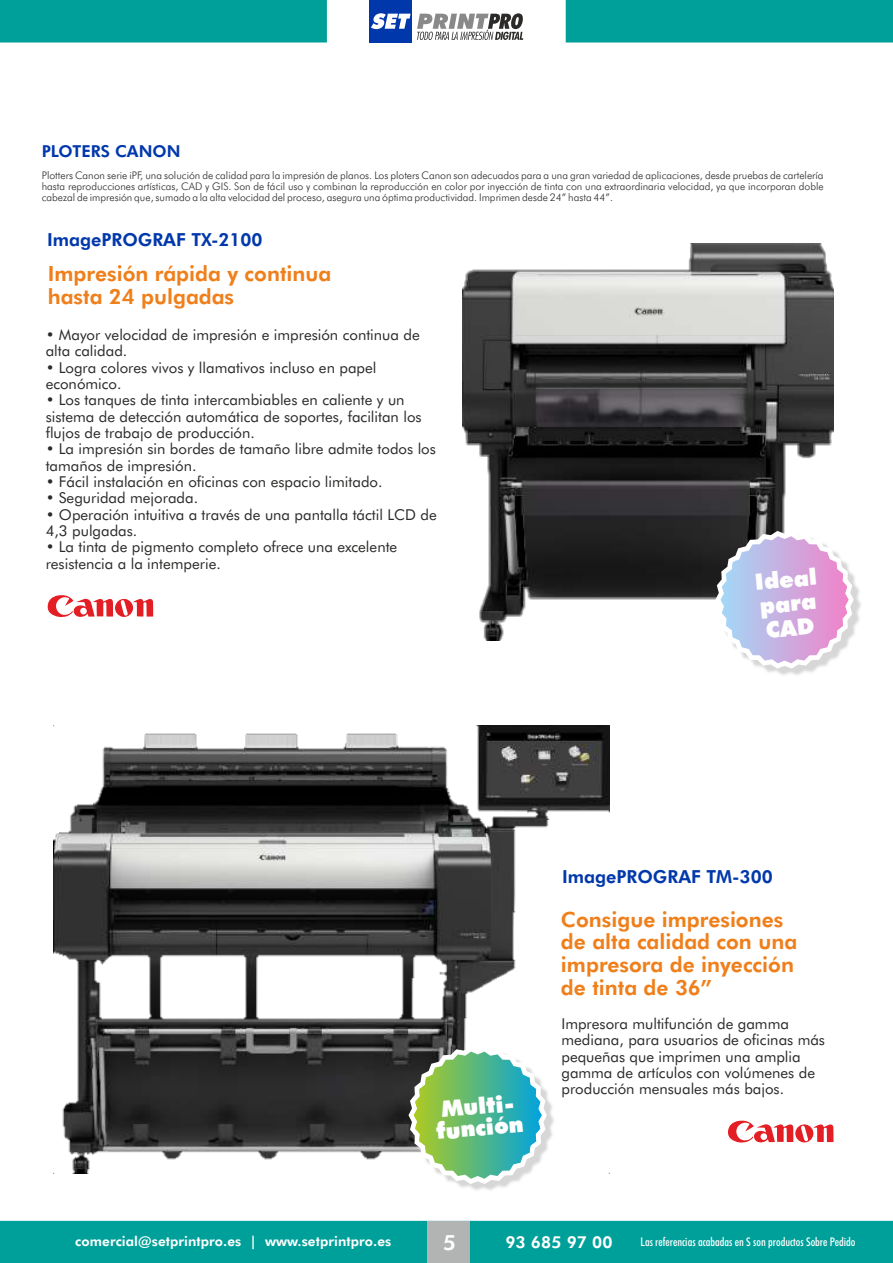
<style>
.page{position:relative;width:893px;height:1263px;background:#fff}
.page>*{position:absolute;margin:0;border:0;box-sizing:border-box;transform-origin:0 0}
.t1{font:900 22.5px/24.3px "Futura BT";color:#fefefe}
.t2{font:800 21px/22.6px "Futura BT";color:#ef7f1a}
.t3{font:800 21px "Futura BT";color:#fefefe}
.t4{font:800 18px "Futura BT";color:#0038ac}
.t5{font:800 16.5px "Futura BT";color:#0038ac}
.t6{font:800 16.5px "Futura BT";letter-spacing:.005em;color:#fefefe}
.t7{font:15px/16.4px "Futura BT";color:#2b2a29}
.t8{font:800 13.5px "Futura BT";letter-spacing:.01em;color:#fefefe}
.t9{font:500 condensed 12px "Futura BT";color:#fefefe}
.t10{font:300 10.5px/11.2px "Futura BT";color:#2b2a29;text-align:justify}
</style>
<div class="page">
<div style="left:0;top:1221px;width:893px;height:42px;background:#00a09a"></div>
<div style="left:427px;top:1221px;width:43px;height:42px;background:#b2b3b3"></div>
<svg style="left:0;top:0;width:893px;height:43px"></svg>
<img style="left:53px;top:725px;width:557px;height:448px">
<img style="left:462px;top:243px;width:371px;height:398px">
<svg style="left:728px;top:1120px;width:105px;height:23px"></svg>
<svg style="left:47px;top:595px;width:106px;height:23px"></svg>
<img style="left:693px;top:508px;width:168px;height:167px">
<svg style="left:715px;top:531px;width:139px;height:138px"></svg>
<img style="left:721px;top:536px;width:127px;height:127px">
<img style="left:386px;top:1023px;width:195px;height:167px">
<svg style="left:408px;top:1046px;width:139px;height:138px"></svg>
<img style="left:414px;top:1051px;width:128px;height:128px">
<p class="t5" style="left:42px;top:145px;width:140px">PLOTERS CANON</p>
<p class="t10" style="left:42px;top:170px;width:783px">Plotters Canon serie iPF, una solución de calidad para la impresión de planos. Los ploters Canon son adecuados para a una gran variedad de aplicaciones, desde pruebas de cartelería hasta reproducciones artísticas, CAD y GIS. Son de fácil uso y combinan la reproducción en color por inyección de tinta con una extraordinaria velocidad, ya que incorporan doble cabezal de impresión que, sumado a la alta velocidad del proceso, asegura una óptima productividad. Imprimen desde 24” hasta 44”.</p>
<p class="t4" style="left:47px;top:232px;width:217px">ImagePROGRAF TX-2100</p>
<h2 class="t2" style="left:48px;top:264px;width:285px">Impresión rápida y continua hasta 24 pulgadas</h2>
<p class="t7" style="left:46px;top:328px;width:376px">• Mayor velocidad de impresión e impresión continua de alta calidad.</p>
<p class="t7" style="left:46px;top:360px;width:332px">• Logra colores vivos y llamativos incluso en papel económico.</p>
<p class="t7" style="left:46px;top:393px;width:378px">• Los tanques de tinta intercambiables en caliente y un sistema de detección automática de soportes, facilitan los flujos de trabajo de producción.</p>
<p class="t7" style="left:46px;top:442px;width:392px">• La impresión sin bordes de tamaño libre admite todos los tamaños de impresión.</p>
<p class="t7" style="left:46px;top:475px;width:338px">• Fácil instalación en oficinas con espacio limitado.</p>
<p class="t7" style="left:46px;top:491px;width:154px">• Seguridad mejorada.</p>
<p class="t7" style="left:46px;top:508px;width:393px">• Operación intuitiva a través de una pantalla táctil LCD de<br>4,3 pulgadas.</p>
<p class="t7" style="left:46px;top:540px;width:353px">• La tinta de pigmento completo ofrece una excelente resistencia a la intemperie.</p>
<h1 class="t1" style="left:754px;top:572px;width:64px;rotate:-5deg">Ideal para<br>CAD</h1>
<h1 class="t1" style="left:434px;top:1101px;width:89px;line-height:21.6px;text-align:center;rotate:-5deg">Multi&shy;función</h1>
<p class="t4" style="left:562px;top:869px;width:212px">ImagePROGRAF TM-300</p>
<h2 class="t2" style="left:561px;top:910px;width:238px">Consigue impresiones de alta calidad con una impresora de inyección de tinta de 36”</h2>
<p class="t7" style="left:561px;top:1017px;width:265px">Impresora multifunción de gamma mediana, para usuarios de oficinas más pequeñas que imprimen una amplia gamma de artículos con volúmenes de producción mensuales más bajos.</p>
<p class="t8" style="left:75px;top:1235px;width:318px">comercial@setprintpro.es | www.setprintpro.es</p>
<h2 class="t3" style="left:443px;top:1233px;width:14px">5</h2>
<p class="t6" style="left:505px;top:1235px;width:109px">93 685 97 00</p>
<p class="t9" style="left:640px;top:1236px;width:216px">Las referencias acabadas en S son productos Sobre Pedido</p>
</div>
